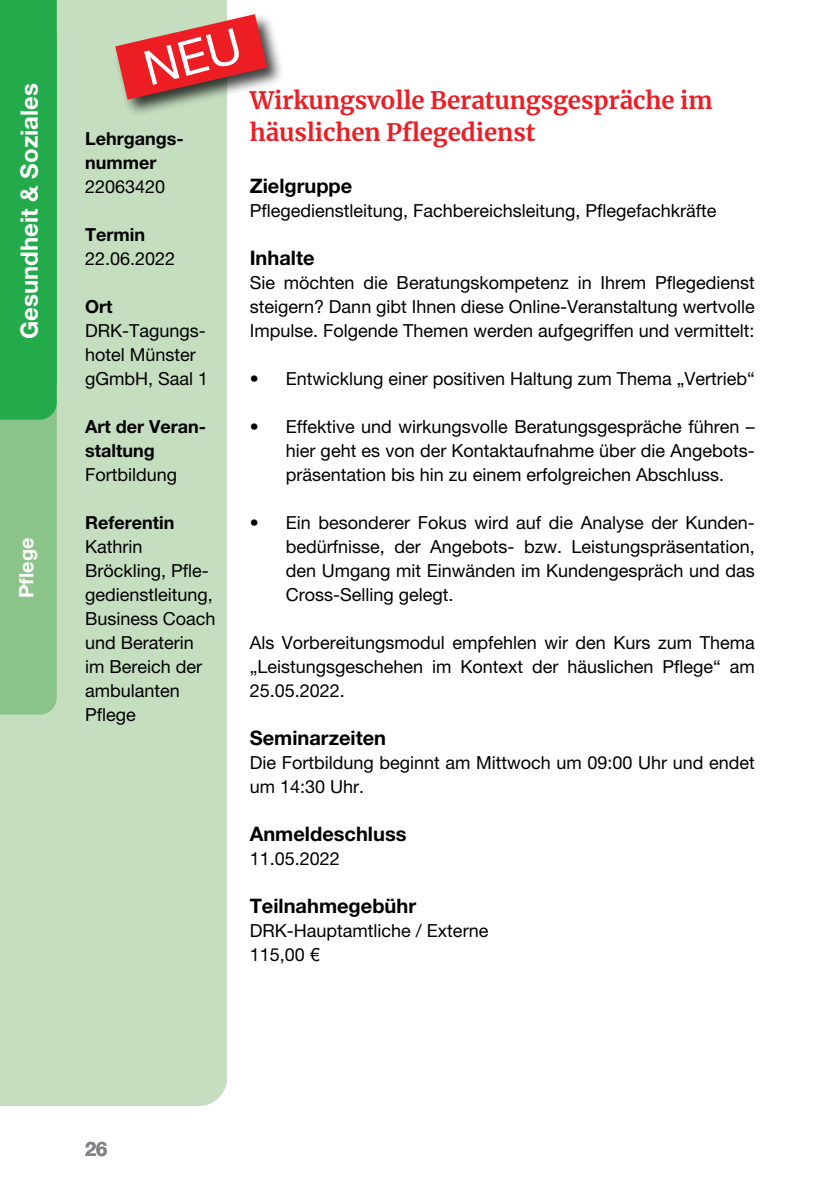
<style>
.page{position:relative;width:840px;height:1191px;background:#fff}
.page>*{position:absolute;margin:0;border:0;box-sizing:border-box;transform-origin:0 0}
.t1{font:700 24px/32px "Merriweather";letter-spacing:-.005em;color:#ed1d24}
.t2{font:700 24px "Helvetica Neue";color:#fff}
.t3{font:700 20px "Helvetica Neue";color:#000}
.t4{font:700 20px "Helvetica Neue";color:#fff}
.t5{font:700 20px "Helvetica Neue";color:#808285}
.t6{font:18px/24px "Helvetica Neue";color:#000;text-align:justify}
.t7{font:700 18px/24px "Helvetica Neue";color:#000}
</style>
<div class="page">
<div style="left:0;top:0;width:227px;height:1106px;background:#c4debf"></div>
<svg style="left:0;top:420px;width:57px;height:294px;fill:#8bc489"></svg>
<div style="left:0;top:0;width:57px;height:420px;background:#23aa4a"></div>
<div style="left:0;top:23px;width:57px;height:375px;background:#23aa4a;border-radius:17px"></div>
<div style="left:0;top:442px;width:51px;height:250px;background:#8bc489;border-radius:17px"></div>
<div style="left:113px;top:12px;width:172px;height:106px;background:#000;opacity:.75"></div>
<svg style="left:115px;top:14px;width:152px;height:86px"></svg>
<h1 class="t2" style="left:14px;top:339px;width:257px;rotate:-90deg">Gesundheit &amp; Soziales</h1>
<h1 class="t2" style="left:14px;top:316px;width:234px;rotate:-90deg">Bevölk rungsschutz</h1>
<p class="t4" style="left:14px;top:598px;width:62px;rotate:-90deg">Pflege</p>
<p class="t7" style="left:85px;top:126px;width:100px">Lehrgangs&shy;nummer</p>
<p class="t6" style="left:85px;top:174px;width:82px">22063420</p>
<p class="t7" style="left:85px;top:222px;width:61px">Termin</p>
<p class="t6" style="left:85px;top:246px;width:92px">22.06.2022</p>
<p class="t7" style="left:85px;top:294px;width:29px">Ort</p>
<p class="t6" style="left:85px;top:318px;width:125px;text-align:left">DRK-Tagungs&shy;hotel Münster gGmbH, Saal 1</p>
<p class="t7" style="left:85px;top:414px;width:123px">Art der Veran&shy;staltung</p>
<p class="t6" style="left:85px;top:462px;width:94px">Fortbildung</p>
<p class="t7" style="left:85px;top:510px;width:91px">Referentin</p>
<p class="t6" style="left:85px;top:534px;width:132px;text-align:left">Kathrin<br>Bröckling, Pfle&shy;gedienstleitung,<br>Business Coach und Beraterin im Bereich der ambulanten<br>Pflege</p>
<h1 class="t1" style="left:249px;top:82px;width:464px">Wirkungsvolle Beratungsgespräche im häuslichen Pflegedienst</h1>
<p class="t3" style="left:249px;top:174px;width:104px">Zielgruppe</p>
<p class="t6" style="left:249px;top:198px;width:468px">Pflegedienstleitung, Fachbereichsleitung, Pflegefachkräfte</p>
<p class="t3" style="left:249px;top:246px;width:66px">Inhalte</p>
<p class="t6" style="left:249px;top:270px;width:506px">Sie möchten die Beratungskompetenz in Ihrem Pflegedienst steigern? Dann gibt Ihnen diese Online-Veranstaltung wertvolle Impulse. Folgende Themen werden aufgegriffen und vermittelt:</p>
<p class="t6" style="left:249px;top:366px;width:506px">• Entwicklung einer positiven Haltung zum Thema „Vertrieb“</p>
<p class="t6" style="left:285px;top:414px;width:470px;text-indent:-36px">• Effektive und wirkungsvolle Beratungsgespräche führen – hier geht es von der Kontaktaufnahme über die Angebots&shy;präsentation bis hin zu einem erfolgreichen Abschluss.</p>
<p class="t6" style="left:285px;top:510px;width:470px;text-indent:-36px">• Ein besonderer Fokus wird auf die Analyse der Kunden&shy;bedürfnisse, der Angebots- bzw. Leistungspräsentation, den Umgang mit Einwänden im Kundengespräch und das Cross-Selling gelegt.</p>
<p class="t6" style="left:249px;top:630px;width:506px">Als Vorbereitungsmodul empfehlen wir den Kurs zum Thema „Leistungsgeschehen im Kontext der häuslichen Pflege“ am 25.05.2022.</p>
<p class="t3" style="left:249px;top:726px;width:138px">Seminarzeiten</p>
<p class="t6" style="left:249px;top:750px;width:506px">Die Fortbildung beginnt am Mittwoch um 09:00 Uhr und endet um 14:30 Uhr.</p>
<p class="t3" style="left:249px;top:822px;width:158px">Anmeldeschluss</p>
<p class="t6" style="left:249px;top:846px;width:92px">11.05.2022</p>
<p class="t3" style="left:249px;top:894px;width:168px">Teilnahmegebühr</p>
<p class="t6" style="left:249px;top:918px;width:240px">DRK-Hauptamtliche / Externe<br>115,00 €</p>
<p class="t5" style="left:85px;top:1136px;width:24px">26</p>
</div>
